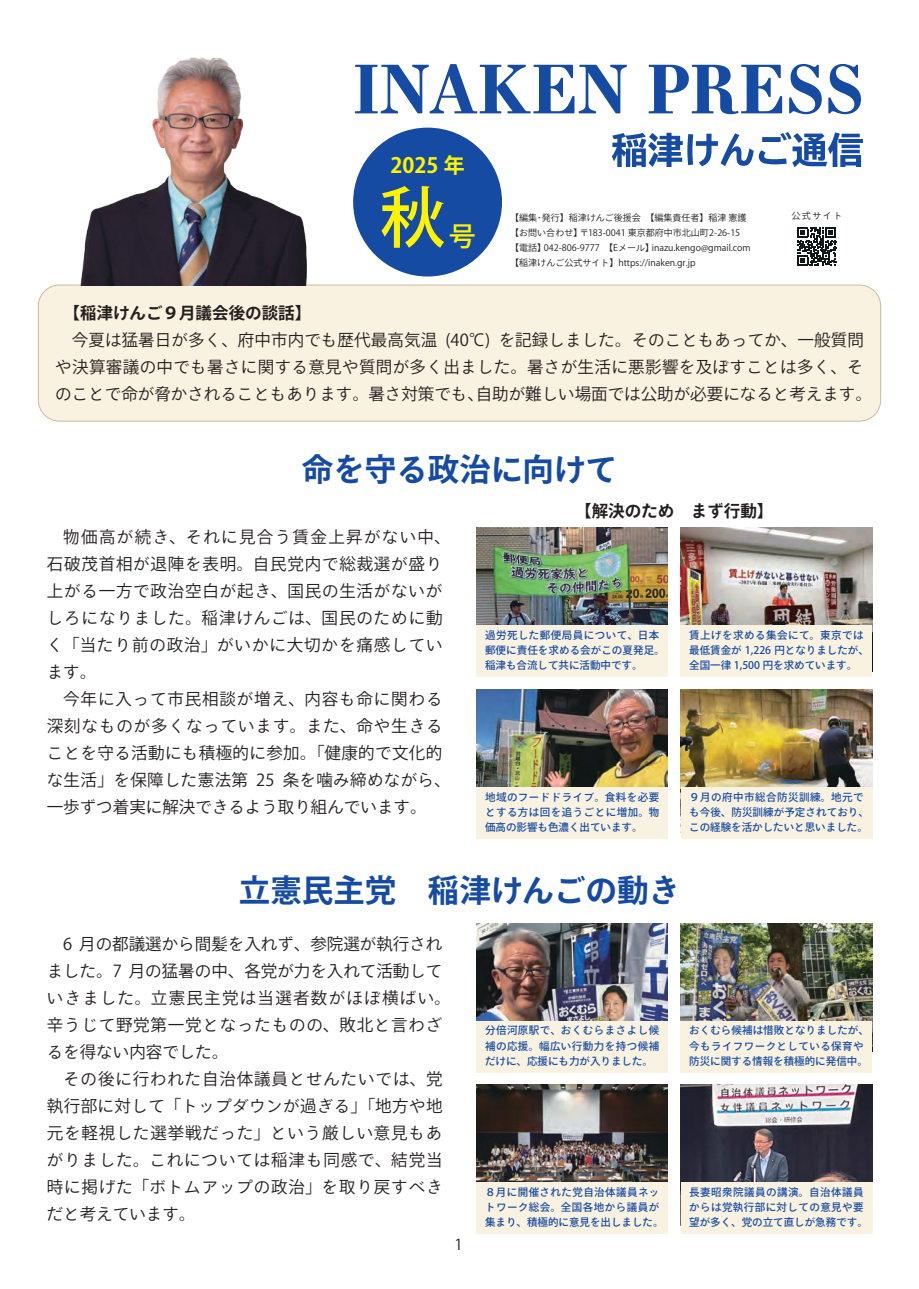
<style>
.page{position:relative;width:919px;height:1289px;background:#fff}
.page>*{position:absolute;margin:0;border:0;box-sizing:border-box;transform-origin:0 0}
.t1{font:500 66px "Ryo Gothic Plus N";color:#fff300}
.t2{font:700 31.5px "Ryo Gothic Plus N";color:#154ba3}
.t3{font:500 27px "Ryo Gothic Plus N";color:#fff300}
.t4{font:700 21px "Ryo Gothic Plus N";color:#fff300}
.t5{font:16.5px/27px "Ryo Gothic Plus N";letter-spacing:.05em;color:#241f1f}
.t6{font:16.5px/27px "Ryo Gothic Plus N";letter-spacing:.005em;color:#241f1f}
.t7{font:700 16.5px "Ryo Gothic Plus N";color:#241f1f}
.t8{font:15px "Ryo Gothic Plus N";color:#241f1f}
.t9{font:500 10.5px/15px "Ryo Gothic Plus N";letter-spacing:.04em;color:#154ba3;text-align:justify}
.t10{font:500 10.5px/15px "Ryo Gothic Plus N";letter-spacing:.005em;color:#154ba3}
.t11{font:500 10.5px/15px "Ryo Gothic Plus N";color:#154ba3}
.t12{font:500 10.5px/15px "Ryo Gothic Plus N";letter-spacing:.01em;color:#154ba3}
.t13{font:9px/15px "Ryo Gothic Plus N";color:#241f1f}
</style>
<div class="page">
<img style="left:680px;top:923px;width:192px;height:97px">
<img style="left:476px;top:923px;width:192px;height:97px">
<img style="left:680px;top:1084px;width:192px;height:98px">
<img style="left:476px;top:1084px;width:192px;height:98px">
<img style="left:680px;top:689px;width:192px;height:98px">
<img style="left:476px;top:689px;width:192px;height:98px">
<img style="left:680px;top:527px;width:192px;height:98px">
<img style="left:476px;top:527px;width:192px;height:98px">
<svg style="left:355px;top:64px;width:271px;height:49px"></svg>
<svg style="left:648px;top:65px;width:134px;height:49px"></svg>
<svg style="left:789px;top:64px;width:32px;height:50px"></svg>
<svg style="left:828px;top:64px;width:32px;height:50px"></svg>
<svg style="left:612px;top:132px;width:250px;height:35px"></svg>
<svg style="left:797px;top:227px;width:39px;height:39px"></svg>
<div style="left:38px;top:285px;width:842px;height:136px;background:#faf2e1;border-radius:21px"></div>
<div style="left:38px;top:285px;width:842px;height:136px;border:1px solid #cab99e;border-radius:21px"></div>
<div style="left:353px;top:128px;width:149px;height:148px;background:#154ba3;border-radius:50%"></div>
<img style="left:64px;top:57px;width:255px;height:228px">
<div style="left:476px;top:1020px;width:192px;height:51px;background:#faf2e1"></div>
<div style="left:680px;top:1020px;width:192px;height:51px;background:#faf2e1"></div>
<div style="left:680px;top:1182px;width:192px;height:51px;background:#faf2e1"></div>
<div style="left:476px;top:1182px;width:192px;height:51px;background:#faf2e1"></div>
<div style="left:476px;top:625px;width:192px;height:51px;background:#faf2e1"></div>
<div style="left:680px;top:625px;width:192px;height:51px;background:#faf2e1"></div>
<div style="left:476px;top:787px;width:192px;height:51px;background:#faf2e1"></div>
<div style="left:680px;top:787px;width:192px;height:51px;background:#faf2e1"></div>
<p class="t4" style="left:390px;top:151px;width:76px">2025 年</p>
<h1 class="t1" style="left:379px;top:176px;width:67px">秋</h1>
<h3 class="t3" style="left:449px;top:219px;width:28px">号</h3>
<p class="t13" style="left:510px;top:210px;width:242px">【編集･発行】稲津けんご後援会　【編集責任者】稲津 憲護【お問い合わせ】〒183-0041 東京都府中市北山町2-26-15【電話】042-806-9777　【Eメール】inazu.kengo@gmail.com【稲津けんご公式サイト】https://inaken.gr.jp</p>
<p class="t13" style="left:791px;top:208px;width:53px">公式サイト</p>
<p class="t7" style="left:55px;top:302px;width:257px">　【稲津けんご９月議会後の談話】</p>
<p class="t6" style="left:55px;top:327px;width:818px">　今夏は猛暑日が多く、府中市内でも歴代最高気温 (40℃) を記録しました。そのこともあってか、一般質問や決算審議の中でも暑さに関する意見や質問が多く出ました。暑さが生活に悪影響を及ぼすことは多く、そのことで命が脅かされることもあります。暑さ対策でも、自助が難しい場面では公助が必要になると考えます。</p>
<h2 class="t2" style="left:302px;top:449px;width:316px">命を守る政治に向けて</h2>
<p class="t5" style="left:47px;top:524px;width:405px">　物価高が続き、それに見合う賃金上昇がない中、石破茂首相が退陣を表明。自民党内で総裁選が盛り上がる一方で政治空白が起き、国民の生活がないがしろになりました。稲津けんごは、国民のために動く「当たり前の政治」がいかに大切かを痛感しています。<br>　今年に入って市民相談が増え、内容も命に関わる深刻なものが多くなっています。また、命や生きることを守る活動にも積極的に参加。「健康的で文化的な生活」を保障した憲法第 25 条を噛み締めながら、一歩ずつ着実に解決できるよう取り組んでいます。</p>
<p class="t7" style="left:575px;top:500px;width:200px">【解決のため　まず行動】</p>
<p class="t10" style="left:485px;top:628px;width:181px">過労死した郵便局員について、日本郵便に責任を求める会がこの夏発足。稲津も合流して共に活動中です。</p>
<p class="t11" style="left:689px;top:628px;width:181px">賃上げを求める集会にて。東京では最低賃金が 1,226 円となりましたが、全国一律 1,500 円を求めています。</p>
<p class="t9" style="left:485px;top:789px;width:176px">地域のフードドライブ。食料を必要とする方は回を追うごとに増加。物価高の影響も色濃く出ています。</p>
<p class="t12" style="left:689px;top:789px;width:181px">９月の府中市総合防災訓練。地元でも今後、防災訓練が予定されており、この経験を活かしたいと思いました。</p>
<h2 class="t2" style="left:239px;top:870px;width:442px">立憲民主党　稲津けんごの動き</h2>
<p class="t5" style="left:47px;top:930px;width:405px">　6 月の都議選から間髪を入れず、参院選が執行されました。7 月の猛暑の中、各党が力を入れて活動していきました。立憲民主党は当選者数がほぼ横ばい。辛うじて野党第一党となったものの、敗北と言わざるを得ない内容でした。<br>　その後に行われた自治体議員とせんたいでは、党執行部に対して「トップダウンが過ぎる」「地方や地元を軽視した選挙戦だった」という厳しい意見もあがりました。これについては稲津も同感で、結党当時に掲げた「ボトムアップの政治」を取り戻すべきだと考えています。</p>
<p class="t8" style="left:454px;top:1235px;width:10px">1</p>
<p class="t9" style="left:485px;top:1023px;width:176px">分倍河原駅で、おくむらまさよし候補の応援。幅広い行動力を持つ候補だけに、応援にも力が入りました。</p>
<p class="t10" style="left:689px;top:1023px;width:181px">おくむら候補は惜敗となりましたが、今もライフワークとしている保育や防災に関する情報を積極的に発信中。</p>
<p class="t9" style="left:485px;top:1185px;width:180px;text-align:left">８月に開催された党自治体議員ネットワーク総会。全国各地から議員が集まり、積極的に意見を出しました。</p>
<p class="t9" style="left:689px;top:1185px;width:180px;text-align:left">長妻昭衆院議員の講演。自治体議員からは党執行部に対しての意見や要望が多く、党の立て直しが急務です。</p>
<p class="t9" style="left:689px;top:1185px;width:176px;text-indent:120px">国会の状況を踏まえて、政治家はどうあるべきかを熱 語られました。</p>
</div>
